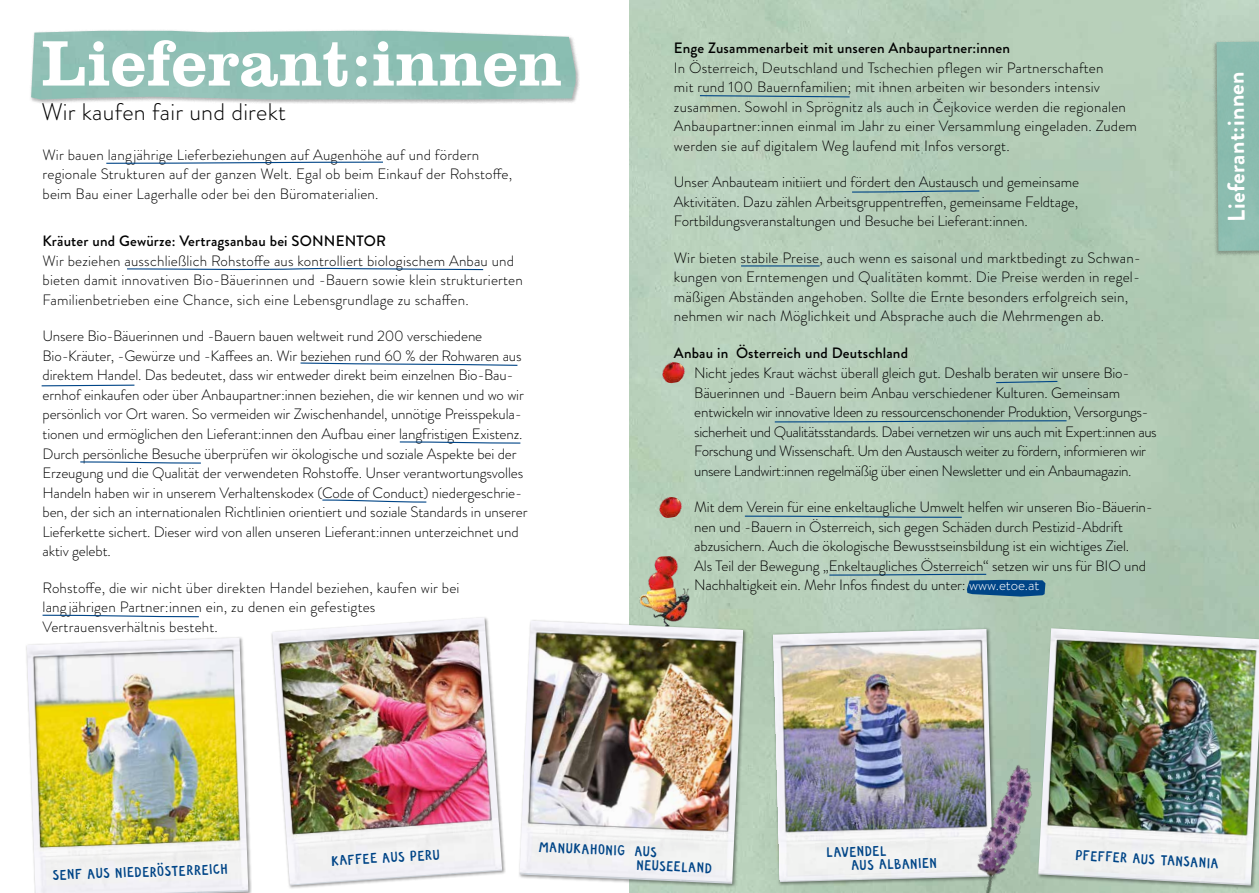
<style>
.page{position:relative;width:1259px;height:893px;background:#fff}
.page>*{position:absolute;margin:0;border:0;box-sizing:border-box;transform-origin:0 0}
.t1{font:700 66px "Clarendon BT Pro";color:#fff}
.t2{font:300 24px "Brandon Grotesque";letter-spacing:.01em;color:#000}
.t3{font:700 24px "Brandon Grotesque";color:#fff}
.t4{font:300 15px/19.5px "Brandon Grotesque";letter-spacing:-.01em;color:#000}
.t5{font:300 15px/19.5px "Brandon Grotesque";letter-spacing:.01em;color:#000}
.t6{font:300 15px/19.5px "Brandon Grotesque";letter-spacing:-.03em;color:#000}
.t7{font:500 15px "Brandon Grotesque";letter-spacing:.01em;color:#000}
.t8{font:15px "Sonnentor Hand Regular";color:#004587}
.s1{color:#fff}
</style>
<div class="page">
<div style="left:30px;top:29px;width:550px;height:75px;background:#000;opacity:.3"></div>
<img style="left:31px;top:31px;width:544px;height:69px">
<svg style="left:300px;top:362px;width:218px;height:4px"></svg>
<svg style="left:322px;top:499px;width:105px;height:4px"></svg>
<svg style="left:773px;top:420px;width:294px;height:3px"></svg>
<svg style="left:995px;top:380px;width:63px;height:4px"></svg>
<svg style="left:828px;top:573px;width:217px;height:24px;background:#86aaad"></svg>
<svg style="left:740px;top:265px;width:81px;height:2px"></svg>
<svg style="left:851px;top:190px;width:129px;height:3px"></svg>
<svg style="left:699px;top:95px;width:151px;height:3px"></svg>
<svg style="left:42px;top:614px;width:157px;height:4px"></svg>
<svg style="left:80px;top:461px;width:121px;height:3px"></svg>
<svg style="left:399px;top:441px;width:122px;height:3px"></svg>
<svg style="left:41px;top:384px;width:94px;height:3px"></svg>
<svg style="left:106px;top:161px;width:277px;height:3px"></svg>
<svg style="left:744px;top:515px;width:219px;height:3px"></svg>
<svg style="left:127px;top:267px;width:357px;height:4px"></svg>
<div style="left:1212px;top:40px;width:47px;height:216px;background:#000;opacity:.27"></div>
<div style="left:1216px;top:42px;width:43px;height:209px;background:#8bbcaf"></div>
<img style="left:629px;top:528px;width:123px;height:131px">
<div style="left:1036px;top:627px;width:223px;height:263px;background:#000;opacity:.41"></div>
<img style="left:1038px;top:628px;width:221px;height:257px">
<div style="left:771px;top:627px;width:226px;height:259px;background:#000;opacity:.41"></div>
<img style="left:773px;top:629px;width:220px;height:253px">
<img style="left:965px;top:750px;width:92px;height:143px">
<img style="left:659px;top:361px;width:28px;height:22px">
<img style="left:656px;top:496px;width:28px;height:22px">
<div style="left:518px;top:619px;width:229px;height:269px;background:#000;opacity:.41"></div>
<img style="left:519px;top:621px;width:224px;height:263px">
<div style="left:271px;top:616px;width:235px;height:274px;background:#000;opacity:.41"></div>
<img style="left:272px;top:617px;width:230px;height:268px">
<div style="left:25px;top:636px;width:227px;height:257px;background:#000;opacity:.41"></div>
<img style="left:27px;top:638px;width:221px;height:255px">
<h1 class="t1" style="left:41px;top:20px;width:522px">Lieferant:innen</h1>
<h2 class="t2" style="left:41px;top:95px;width:246px">Wir kaufen fair und direkt</h2>
<p class="t5" style="left:43px;top:145px;width:471px">Wir bauen langjährige Lieferbeziehungen auf Augenhöhe auf und fördern regionale Strukturen auf der ganzen Welt. Egal ob beim Einkauf der Rohstoffe, beim Bau einer Lagerhalle oder bei den Büromaterialien.</p>
<p class="t7" style="left:43px;top:231px;width:345px">Kräuter und Gewürze: Vertragsanbau bei SONNENTOR</p>
<p class="t5" style="left:43px;top:251px;width:482px">Wir beziehen ausschließlich Rohstoffe aus kontrolliert biologischem Anbau und bieten damit innovativen Bio-Bäuerinnen und -Bauern sowie klein strukturierten<br>Familienbetrieben eine Chance, sich eine Lebensgrundlage zu schaffen.</p>
<p class="t4" style="left:43px;top:327px;width:486px">Unsere Bio-Bäuerinnen und -Bauern bauen weltweit rund 200 verschiedene Bio-Kräuter, -Gewürze und -Kaffees an. Wir beziehen rund 60 % der Rohwaren aus direktem Handel. Das bedeutet, dass wir entweder direkt beim einzelnen Bio-Bau&shy;ernhof einkaufen oder über Anbaupartner:innen beziehen, die wir kennen und wo wir persönlich vor Ort waren. So vermeiden wir Zwischenhandel, unnötige Preisspekula&shy;tionen und ermöglichen den Lieferant:innen den Aufbau einer langfristigen Existenz.<br>Durch persönliche Besuche überprüfen wir ökologische und soziale Aspekte bei der Erzeugung und die Qualität der verwendeten Rohstoffe. Unser verantwortungsvolles Handeln haben wir in unserem Verhaltenskodex (Code of Conduct) niedergeschrie&shy;ben, der sich an internationalen Richtlinien orientiert und soziale Standards in unserer Lieferkette sichert. Dieser wird von allen unseren Lieferant:innen unterzeichnet und aktiv gelebt.</p>
<p class="t5" style="left:43px;top:578px;width:418px">Rohstoffe, die wir nicht über direkten Handel beziehen, kaufen wir bei lang jährigen Partner:innen ein, zu denen ein gefestigtes<br>Vertrauensverhältnis besteht.</p>
<p class="t7" style="left:674px;top:37px;width:338px">Enge Zusammenarbeit mit unseren Anbaupartner:innen</p>
<p class="t5" style="left:674px;top:58px;width:464px">In Österreich, Deutschland und Tschechien pflegen wir Partnerschaften<br>mit rund 100 Bauernfamilien; mit ihnen arbeiten wir besonders intensiv zusammen. Sowohl in Sprögnitz als auch in Čejkovice werden die regionalen Anbaupartner:innen einmal im Jahr zu einer Versammlung eingeladen. Zudem werden sie auf digitalem Weg laufend mit Infos versorgt.</p>
<p class="t4" style="left:674px;top:172px;width:406px;text-align:justify">Unser Anbauteam initiiert und fördert den Austausch und gemeinsame Aktivitäten. Dazu zählen Arbeitsgruppentreffen, gemeinsame Feldtage, Fortbildungsveranstaltungen und Besuche bei Lieferant:innen.</p>
<p class="t5" style="left:674px;top:248px;width:469px">Wir bieten stabile Preise, auch wenn es saisonal und marktbedingt zu Schwan&shy;kungen von Erntemengen und Qualitäten kommt. Die Preise werden in regel&shy;mäßigen Abständen angehoben. Sollte die Ernte besonders erfolgreich sein, nehmen wir nach Möglichkeit und Absprache auch die Mehrmengen ab.</p>
<p class="t7" style="left:674px;top:342px;width:236px">Anbau in Österreich und Deutschland</p>
<p class="t6" style="left:694px;top:363px;width:464px">Nicht jedes Kraut wächst überall gleich gut. Deshalb beraten wir unsere Bio-Bäuerinnen und -Bauern beim Anbau verschiedener Kulturen. Gemeinsam entwickeln wir innovative Ideen zu ressourcenschonender Produktion, Versorgungs&shy;sicherheit und Qualitätsstandards. Dabei vernetzen wir uns auch mit Expert:innen aus Forschung und Wissenschaft. Um den Austausch weiter zu fördern, informieren wir unsere Landwirt:innen regelmäßig über einen Newsletter und ein Anbaumagazin.</p>
<p class="t4" style="left:694px;top:497px;width:460px">Mit dem Verein für eine enkeltaugliche Umwelt helfen wir unseren Bio-Bäuerin&shy;nen und -Bauern in Österreich, sich gegen Schäden durch Pestizid-Abdrift abzusichern. Auch die ökologische Bewusstseinsbildung ist ein wichtiges Ziel.<br>Als Teil der Bewegung „Enkeltaugliches Österreich“ setzen wir uns für BIO und Nachhaltigkeit ein. Mehr Infos findest du unter: <span class="s1">www.etoe.at</span></p>
<h2 class="t3" style="left:1219px;top:222px;width:152px;rotate:-90deg">Lieferant:innen</h2>
<p class="t8" style="left:52px;top:866px;width:177px;rotate:-2deg">SENF AUS NIEDERÖSTERREICH</p>
<p class="t8" style="left:330px;top:852px;width:110px;rotate:-4deg">KAFFEE AUS PERU</p>
<p class="t8" style="left:539px;top:837px;width:120px;rotate:3deg">MANUKAHONIG AUS</p>
<p class="t8" style="left:637px;top:855px;width:77px;rotate:3deg">NEUSEELAND</p>
<p class="t8" style="left:826px;top:843px;width:62px;rotate:-2deg">LAVENDEL</p>
<p class="t8" style="left:1076px;top:845px;width:145px;rotate:4deg">PFEFFER AUS TANSANIA</p>
<p class="t8" style="left:851px;top:856px;width:87px;rotate:-2deg">AUS ALBANIEN</p>
</div>
